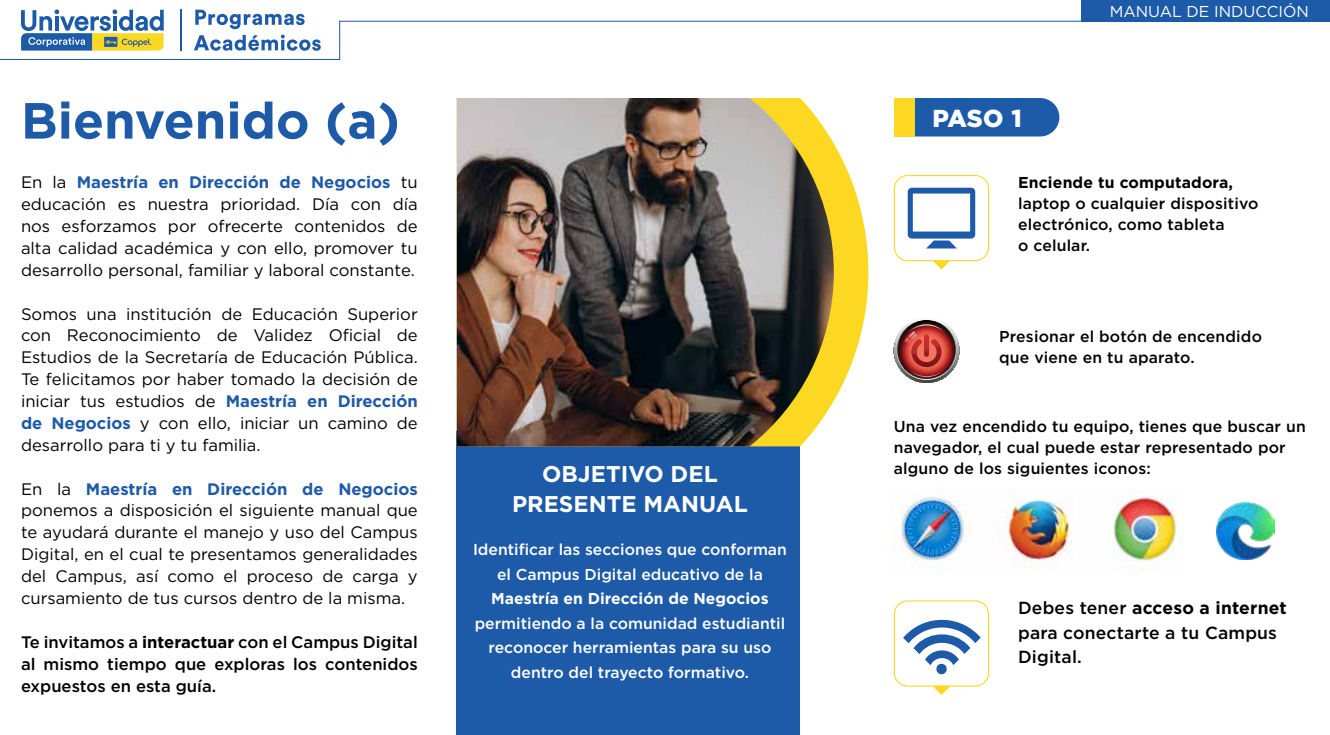
<style>
.page{position:relative;width:1330px;height:735px;background:#fff}
.page>*{position:absolute;margin:0;border:0;box-sizing:border-box;transform-origin:0 0}
.t1{font:700 50.75px "Gotham";color:#1d5aa7}
.t2{font:900 24.5px "Gotham";color:#fff}
.t3{font:700 22.75px/29.8px "Gotham";color:#fff;text-align:center}
.t4{font:500 17.5px/24.5px "Gotham";letter-spacing:.01em;color:#000}
.t5{font:16.62px/21.9px "Gotham";color:#000;text-align:justify}
.t6{font:500 16.62px/21.9px "Gotham";color:#000;text-align:justify}
.t7{font:500 15.75px/21px "Gotham";letter-spacing:.01em;color:#000}
.t8{font:500 15.75px/24.5px "Gotham";color:#fff;text-align:center}
.t9{font:700 15.75px "Gotham";color:#fff}
.t10{font:700 15.75px "Gotham";letter-spacing:.01em;color:#000}
.t11{font:15.75px "Gotham";color:#fff}
.s1{font-weight:700;color:#1d5aa7}
.s2{font-weight:700}
</style>
<div class="page">
<svg style="left:21px;top:9px;width:143px;height:12px"></svg>
<hr style="left:180px;top:10px;width:1px;height:41px;background:#1d5aa7">
<svg style="left:195px;top:10px;width:110px;height:11px"></svg>
<svg style="left:0;top:21px;width:1330px;height:39px"></svg>
<div style="left:1082px;top:0;width:248px;height:21px;background:#1d5aa7"></div>
<div style="left:457px;top:431px;width:343px;height:304px;background:#1d5aa7"></div>
<svg style="left:834px;top:144px;width:34px;height:257px;fill:#fcd823"></svg>
<img style="left:457px;top:98px;width:377px;height:348px">
<svg style="left:908px;top:188px;width:67px;height:61px"></svg>
<div style="left:894px;top:175px;width:95px;height:86px;border:1px solid #fcd823;border-radius:13px"></div>
<svg style="left:932px;top:260px;width:19px;height:9px"></svg>
<div style="left:894px;top:600px;width:95px;height:87px;border:1px solid #fcd823;border-radius:13px"></div>
<svg style="left:932px;top:686px;width:19px;height:9px"></svg>
<svg style="left:903px;top:619px;width:78px;height:56px"></svg>
<div style="left:894px;top:98px;width:21px;height:38px;background:#fcd823"></div>
<div style="left:915px;top:98px;width:144px;height:38px;background:#1d5aa7"></div>
<svg style="left:894px;top:319px;width:65px;height:64px"></svg>
<img style="left:894px;top:491px;width:285px;height:80px">
<img style="left:1216px;top:502px;width:58px;height:58px">
<h1 class="t1" style="left:21px;top:87px;width:381px">Bienvenido (a)</h1>
<p class="t5" style="left:21px;top:171px;width:398px">En la <span class="s1">Maestría en Dirección de Negocios</span> tu educación es nuestra prioridad. Día con día nos esforzamos por ofrecerte contenidos de alta calidad académica y con ello, promover tu desarrollo personal, familiar y laboral constante.</p>
<p class="t5" style="left:21px;top:302px;width:398px">Somos una institución de Educación Superior con Reconocimiento de Validez Oficial de Estudios de la Secretaría de Educación Pública.<br>Te felicitamos por haber tomado la decisión de iniciar tus estudios de <span class="s1">Maestría en Dirección de Negocios</span> y con ello, iniciar un camino de desarrollo para ti y tu familia.</p>
<p class="t5" style="left:21px;top:477px;width:398px">En la <span class="s1">Maestría en Dirección de Negocios </span>ponemos a disposición el siguiente manual que te ayudará durante el manejo y uso del Campus Digital, en el cual te presentamos generalidades del Campus, así como el proceso de carga y cursamiento de tus cursos dentro de la misma.</p>
<p class="t6" style="left:21px;top:631px;width:398px">Te invitamos a <span class="s2">interactuar</span> con el Campus Digital al mismo tiempo que exploras los contenidos expuestos en esta guía.</p>
<h3 class="t3" style="left:512px;top:459px;width:237px">OBJETIVO DEL<br>PRESENTE MANUAL</h3>
<p class="t8" style="left:473px;top:537px;width:315px">Identificar las secciones que conforman el Campus Digital educativo de la</p>
<p class="t9" style="left:491px;top:588px;width:279px">Maestría en Dirección de Negocios</p>
<p class="t8" style="left:475px;top:611px;width:312px">permitiendo a la comunidad estudiantil reconocer herramientas para su uso dentro del trayecto formativo.</p>
<h2 class="t2" style="left:932px;top:101px;width:91px">PASO 1</h2>
<p class="t11" style="left:1110px;top:1px;width:201px">MANUAL DE INDUCCIÓN</p>
<p class="t10" style="left:1018px;top:172px;width:216px">Enciende tu computadora,</p>
<p class="t7" style="left:1018px;top:192px;width:242px">laptop o cualquier dispositivo electrónico, como tableta<br>o celular.</p>
<p class="t7" style="left:999px;top:325px;width:264px">Presionar el botón de encendido que viene en tu aparato.</p>
<p class="t7" style="left:894px;top:416px;width:414px">Una vez encendido tu equipo, tienes que buscar un navegador, el cual puede estar representado por alguno de los siguientes iconos:</p>
<p class="t4" style="left:1018px;top:596px;width:270px">Debes tener <span class="s2">acceso a internet </span>para conectarte a tu Campus<br>Digital.</p>
</div>
